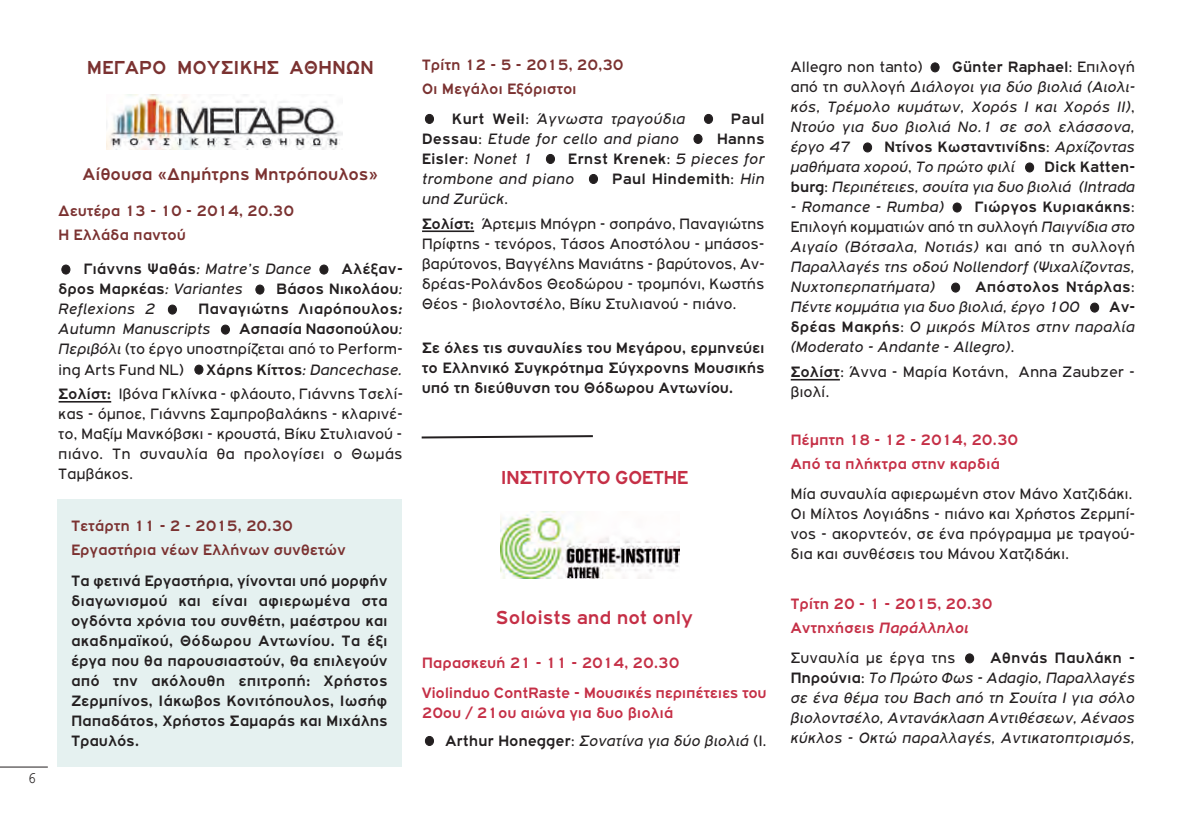
<style>
.page{position:relative;width:1191px;height:829px;background:#fff}
.page>*{position:absolute;margin:0;border:0;box-sizing:border-box;transform-origin:0 0}
.t1{font:700 20px "PF Highway Gothic Ext";letter-spacing:.035em;color:#7b3231;scale:.9 1}
.t2{font:700 20px "PF Highway Gothic Ext";letter-spacing:.02em;color:#c52f46;scale:.9 1}
.t3{font:700 20px "PF Highway Gothic Ext";color:#c52f46;scale:.9 1}
.t4{font:700 18px "PF Highway Gothic Ext";letter-spacing:.035em;color:#7b3231;scale:.9 1}
.t5{font:italic 16px/20px "PF Highway Gothic Ext";letter-spacing:.045em;color:#231f20;text-align:justify;scale:.9 1}
.t6{font:16px/20px "PF Highway Gothic Ext";letter-spacing:.035em;color:#231f20;text-align:justify;scale:.9 1}
.t7{font:700 16px/20px "PF Highway Gothic Ext";letter-spacing:.035em;color:#231f20;text-align:justify;scale:.9 1}
.t8{font:700 16px/24px "PF Highway Gothic Ext";letter-spacing:.035em;color:#c52f46;scale:.9 1}
.t9{font:700 16px/24px "PF Highway Gothic Ext";letter-spacing:.035em;color:#7b3231;scale:.9 1}
.t10{font:16px "Courier";color:#231f20;scale:.9 1}
.s1{font-weight:700;font-style:normal}
.s2{font-weight:400;font-style:italic}
.s3{font-style:italic}
.s4{font-weight:700}
.s5{font-style:normal}
.s6{font-weight:400}
.s7{color:#231f20}
.s8{font-weight:400;color:#231f20}
.s9{font-weight:400;font-style:italic;color:#231f20}
</style>
<div class="page">
<img style="left:500px;top:511px;width:179px;height:67px">
<hr style="left:0;top:766px;width:48px;height:1px;background:#231f20">
<hr style="left:59px;top:401px;width:52px;height:1px;background:#231f20">
<hr style="left:422px;top:230px;width:52px;height:2px;background:#231f20">
<div style="left:57px;top:499px;width:344px;height:267px;background:#e5f1f0"></div>
<hr style="left:791px;top:379px;width:49px;height:1px;background:#231f20">
<svg style="left:421px;top:435px;width:172px;height:4px"></svg>
<img style="left:106px;top:94px;width:236px;height:55px">
<p class="t10" style="left:28px;top:773px;width:11px">6</p>
<p class="t1" style="left:87px;top:56px;width:320px">ΜΕΓΑΡΟ ΜΟΥΣΙΚΗΣ ΑΘΗΝΩΝ</p>
<p class="t4" style="left:83px;top:164px;width:329px">Αίθουσα «Δημήτρης Μητρόπουλος»</p>
<p class="t9" style="left:59px;top:198px;width:263px">Δευτέρα 13 - 10 - 2014, 20.30<br>Η Ελλάδα παντού</p>
<p class="t5" style="left:84px;top:259px;width:254px"><span class="s1">Γιάννης Ψαθάς</span>: Matre’s Dance</p>
<p class="t7" style="left:342px;top:259px;width:69px">Αλέξαν-</p>
<p class="t7" style="left:59px;top:279px;width:206px">δρος Μαρκέας<span class="s2">: Variantes</span></p>
<p class="t7" style="left:276px;top:279px;width:141px">Βάσος Νικολάου<span class="s2">:</span></p>
<p class="t5" style="left:59px;top:299px;width:109px">Reflexions 2</p>
<p class="t7" style="left:59px;top:299px;width:383px;text-indent:140px">Παναγιώτης Λιαρόπουλος<span class="s3">:<br></span><span class="s2">Autumn Manuscripts</span></p>
<p class="t6" style="left:59px;top:319px;width:384px;text-indent:181px"><span class="s4">Ασπασία Νασοπούλου</span><span class="s3">:<br>Περιβόλι</span> (το έργο υποστηρίζεται από το Perform&shy;ing Arts Fund NL)</p>
<p class="t6" style="left:59px;top:357px;width:384px;line-height:24.6px;text-align:right"><span class="s4">Χάρης Κίττος</span><span class="s3">: Dancechase.<br></span><span class="s4">Σολίστ:</span> Ιβόνα Γκλίνκα - φλάουτο, Γιάννης Τσελί-</p>
<p class="t6" style="left:59px;top:404px;width:384px">κας - όμποε, Γιάννης Σαμπροβαλάκης - κλαρινέ&shy;το, Μαξίμ Μανκόβσκι - κρουστά, Βίκυ Στυλιανού - πιάνο. Τη συναυλία θα προλογίσει ο Θωμάς Ταμβάκος.</p>
<p class="t9" style="left:71px;top:514px;width:306px">Τετάρτη 11 - 2 - 2015, 20.30<br>Εργαστήρια νέων Ελλήνων συνθετών</p>
<p class="t7" style="left:71px;top:570px;width:353px">Τα φετινά Εργαστήρια, γίνονται υπό μορφήν διαγωνισμού και είναι αφιερωμένα στα ογδόντα χρόνια του συνθέτη, μαέστρου και ακαδημαϊκού, Θόδωρου Αντωνίου. Τα έξι έργα που θα παρουσιαστούν, θα επιλεγούν από την ακόλουθη επιτροπή: Χρήστος Ζερμπίνος, Ιάκωβος Κονιτόπουλος, Ιωσήφ Παπαδάτος, Χρήστος Σαμαράς και Μιχάλης Τραυλός.</p>
<p class="t9" style="left:422px;top:53px;width:225px">Τρίτη 12 - 5 - 2015, 20,30<br>Οι Μεγάλοι Εξόριστοι</p>
<p class="t5" style="left:452px;top:109px;width:260px"><span class="s1">Kurt Weil</span><span class="s5">:</span> Άγνωστα τραγούδια</p>
<p class="t7" style="left:731px;top:109px;width:38px">Paul</p>
<p class="t5" style="left:422px;top:129px;width:286px"><span class="s1">Dessau</span><span class="s5">:</span> Etude for cello and piano</p>
<p class="t7" style="left:717px;top:129px;width:54px">Hanns</p>
<p class="t7" style="left:422px;top:149px;width:124px">Eisler<span class="s6">:</span> <span class="s2">Nonet 1</span></p>
<p class="t5" style="left:422px;top:149px;width:382px;text-indent:146px"><span class="s1">Ernst Krenek</span><span class="s5">:</span> 5 pieces for trombone and piano</p>
<p class="t7" style="left:612px;top:169px;width:170px">Paul Hindemith<span class="s6">:</span> <span class="s2">Hin</span></p>
<p class="t6" style="left:422px;top:186px;width:382px;line-height:24.6px"><span class="s3">und Zurück</span>.<br><span class="s4">Σολίστ:</span> Άρτεμις Μπόγρη - σοπράνο, Παναγιώτης</p>
<p class="t6" style="left:422px;top:233px;width:382px">Πρίφτης - τενόρος, Τάσος Αποστόλου - μπάσος&shy;βαρύτονος, Βαγγέλης Μανιάτης - βαρύτονος, Αν&shy;δρέας-Ρολάνδος Θεοδώρου - τρομπόνι, Κωστής Θέος - βιολοντσέλο, Βίκυ Στυλιανού - πιάνο.</p>
<p class="t7" style="left:422px;top:338px;width:382px">Σε όλες τις συναυλίες του Μεγάρου, ερμηνεύει το Ελληνικό Συγκρότημα Σύγχρονης Μουσικής υπό τη διεύθυνση του Θόδωρου Αντωνίου.</p>
<p class="t3" style="left:501px;top:466px;width:210px">ΙΝΣΤΙΤΟΥΤΟ GΟΕΤΗΕ</p>
<p class="t2" style="left:496px;top:606px;width:220px">Soloists and not only</p>
<p class="t8" style="left:422px;top:647px;width:384px;line-height:30px">Παρασκευή 21 - 11 - 2014, 20.30<br>Violinduo ContRaste - Μουσικές περιπέτειες του</p>
<p class="t8" style="left:445px;top:698px;width:358px;line-height:28px;text-indent:-23px">20ου / 21ου αιώνα για δυο βιολιά<br><span class="s7">Arthur Honegger</span><span class="s8">:</span> <span class="s9">Σονατίνα για δύο βιολιά</span> <span class="s8">(Ι.</span></p>
<p class="t6" style="left:791px;top:57px;width:148px">Allegro non tanto)</p>
<p class="t5" style="left:791px;top:57px;width:384px;text-indent:161px"><span class="s1">Günter Raphael</span><span class="s5">: Επιλογή από τη συλλογή</span> Διάλογοι για δύο βιολιά (Αιολι&shy;κός, Τρέμολο κυμάτων, Χορός I και Χορός II)<span class="s5">, </span>Ντούο για δυο βιολιά Νο.1 σε σολ ελάσσονα, έργο 47</p>
<p class="t5" style="left:791px;top:137px;width:384px;text-indent:94px"><span class="s1">Ντίνος Κωσταντινίδης</span><span class="s5">:</span> Αρχίζοντας μαθήματα χορού<span class="s5">,</span> Το πρώτο φιλί</p>
<p class="t5" style="left:791px;top:157px;width:384px;text-align:right"><span class="s1">Dick Katten-<br>burg</span><span class="s5">:</span> Περιπέτειες, σουίτα για δυο βιολιά (Intrada</p>
<p class="t5" style="left:791px;top:197px;width:172px">- Romance - Rumba)</p>
<p class="t5" style="left:791px;top:197px;width:384px;text-indent:184px"><span class="s1">Γιώργος Κυριακάκης</span><span class="s5">:<br>Επιλογή κομματιών από τη συλλογή</span> Παιγνίδια στο Αιγαίο (Βότσαλα, Νοτιάς) <span class="s5">και από τη συλλογή </span>Παραλλαγές της οδού Nollendorf (Ψιχαλίζοντας, Νυχτοπερπατήματα)</p>
<p class="t5" style="left:791px;top:277px;width:384px;text-indent:185px"><span class="s1">Απόστολος Ντάρλας</span><span class="s5">:<br></span>Πέντε κομμάτια για δυο βιολιά, έργο 100</p>
<p class="t5" style="left:791px;top:297px;width:384px;text-indent:319px"><span class="s1">Αν&shy;δρέας Μακρής</span><span class="s5">:</span> Ο μικρός Μίλτος στην παραλία (Moderato - Andante - Allegro)<span class="s5">.</span></p>
<p class="t6" style="left:791px;top:362px;width:384px"><span class="s4">Σολίστ</span>: Άννα - Μαρία Κοτάνη, Anna Zaubzer - βιολί.</p>
<p class="t8" style="left:791px;top:427px;width:254px">Πέμπτη 18 - 12 - 2014, 20.30<br>Από τα πλήκτρα στην καρδιά</p>
<p class="t6" style="left:791px;top:484px;width:384px;text-align:left">Μία συναυλία αφιερωμένη στον Μάνο Χατζιδάκι.<br>Οι Μίλτος Λογιάδης - πιάνο και Χρήστος Ζερμπί&shy;νος - ακορντεόν, σε ένα πρόγραμμα με τραγού&shy;δια και συνθέσεις του Μάνου Χατζιδάκι.</p>
<p class="t8" style="left:791px;top:591px;width:225px">Τρίτη 20 - 1 - 2015, 20.30<br>Αντηχήσεις <span class="s3">Παράλληλοι</span></p>
<p class="t6" style="left:791px;top:648px;width:184px">Συναυλία με έργα της</p>
<p class="t5" style="left:791px;top:648px;width:384px;text-indent:200px"><span class="s1">Αθηνάς Παυλάκη - Πηρούνια</span><span class="s5">:</span> Το Πρώτο Φως - Adagio, Παραλλαγές σε ένα θέμα του Bach από τη Σουίτα Ι για σόλο βιολοντσέλο, Αντανάκλαση Αντιθέσεων, Αέναος κύκλος - Οκτώ παραλλαγές, Αντικατοπτρισμός,</p>
</div>
